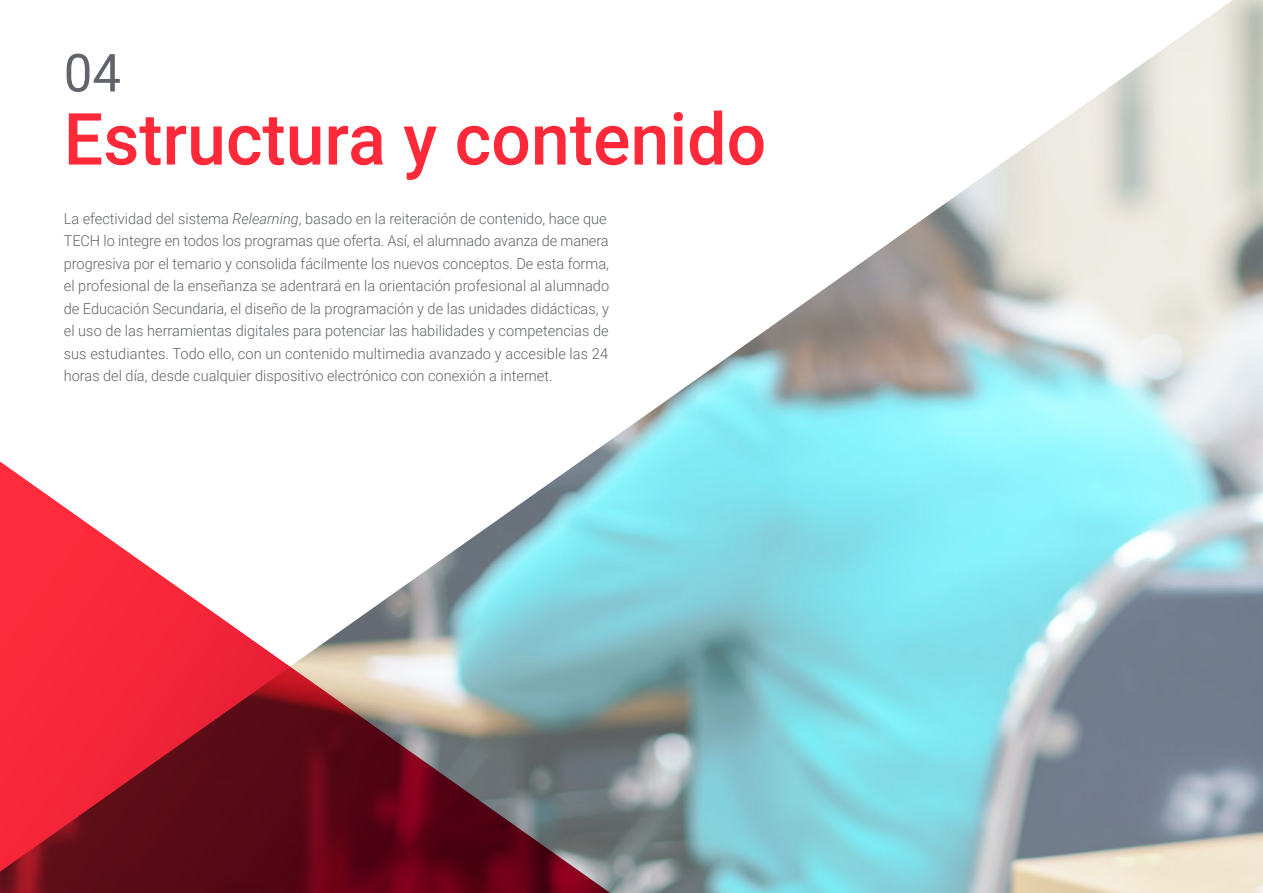
<style>
.page{position:relative;width:1263px;height:893px;background:#fff}
.page>*{position:absolute;margin:0;border:0;box-sizing:border-box;transform-origin:0 0}
.t1{font:500 72px "Roboto";color:#ff293a}
.t2{font:52.5px "Roboto";color:#61646a}
.t3{font:300 15px/22.5px "Roboto";color:#61646a}
.s1{font-style:italic}
</style>
<div class="page">
<img style="left:602px;top:0;width:661px;height:893px">
<svg style="left:0;top:446px;width:640px;height:447px"></svg>
<h2 class="t2" style="left:64px;top:36px;width:59px">04</h2>
<h1 class="t1" style="left:64px;top:89px;width:704px">Estructura y contenido</h1>
<p class="t3" style="left:64px;top:207px;width:547px">La efectividad del sistema <span class="s1">Relearning</span>, basado en la reiteración de contenido, hace que TECH lo integre en todos los programas que oferta. Así, el alumnado avanza de manera progresiva por el temario y consolida fácilmente los nuevos conceptos. De esta forma, el profesional de la enseñanza se adentrará en la orientación profesional al alumnado de Educación Secundaria, el diseño de la programación y de las unidades didácticas, y el uso de las herramientas digitales para potenciar las habilidades y competencias de sus estudiantes. Todo ello, con un contenido multimedia avanzado y accesible las 24 horas del día, desde cualquier dispositivo electrónico con conexión a internet.</p>
</div>
